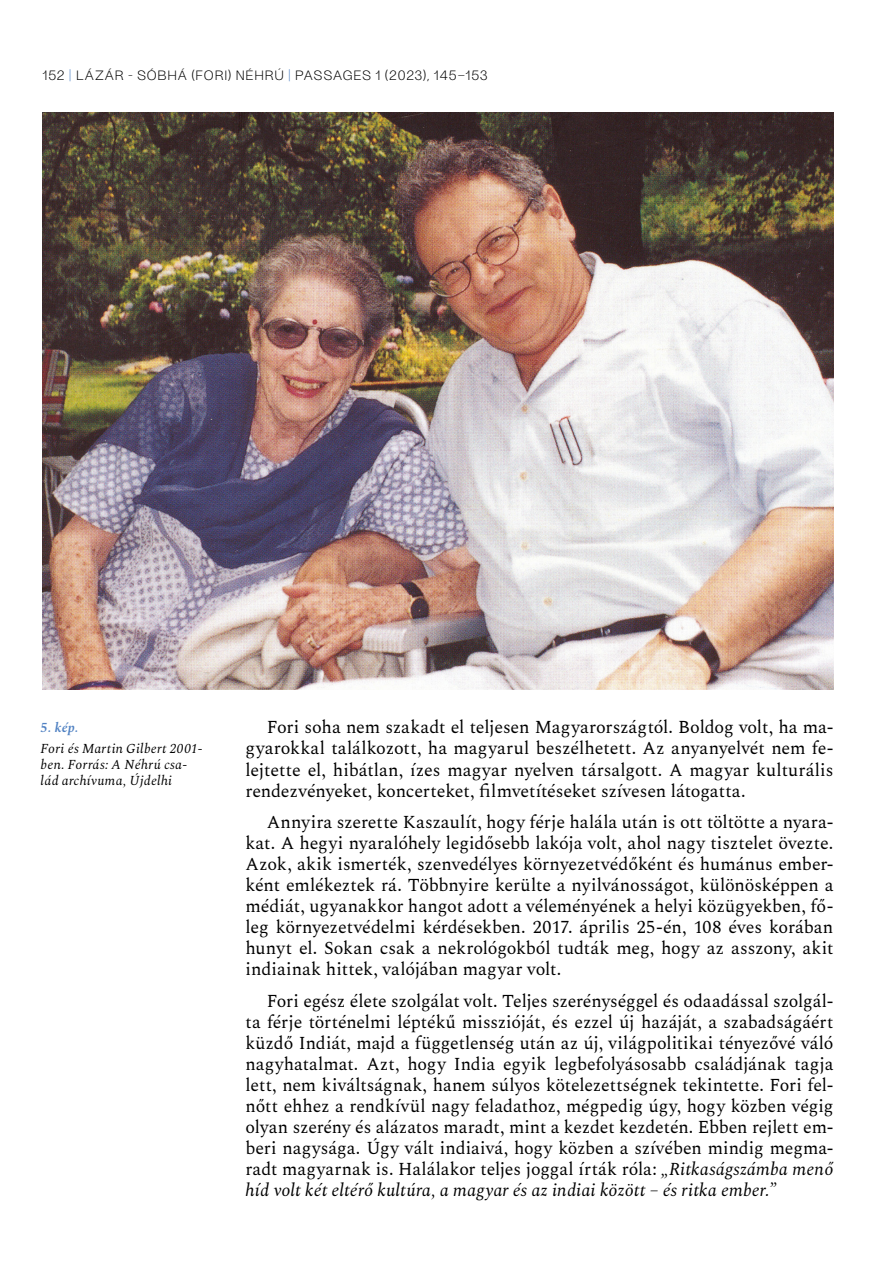
<style>
.page{position:relative;width:893px;height:1263px;background:#fff}
.page>*{position:absolute;margin:0;border:0;box-sizing:border-box;transform-origin:0 0}
.t1{font:18px/21px "Spectral Regular 2";letter-spacing:-.005em;color:#000}
.t2{font:18px/21px "Spectral";letter-spacing:-.005em;color:#000;text-align:right}
.t3{font:18px "Spectral Italic 2";letter-spacing:.01em;color:#000}
.t4{font:italic 13.5px/16.2px "Spectral";letter-spacing:.02em;color:#000}
.t5{font:13.5px "Ambiant Light 7";letter-spacing:.06em;color:#000}
.t6{font:italic 600 13.5px "Spectral";color:#5182c3}
.s1{color:#5182c3}
.s2{font-family:"Spectral"}
.s3{font-family:"Spectral Italic 2"}
</style>
<div class="page">
<img style="left:43px;top:112px;width:790px;height:578px">
<p class="t5" style="left:43px;top:69px;width:447px">152 <span class="s1">|</span> LÁZÁR - SÓBHÁ (FORI) NÉHRÚ <span class="s1">|</span> PASSAGES 1 (2023), 145–153</p>
<p class="t6" style="left:41px;top:717px;width:39px">5. kép.</p>
<p class="t4" style="left:41px;top:739px;width:163px">Fori és Martin Gilbert 2001- ben . Forrás: A Néhrú csa&shy;lád archívuma, Újdelhi</p>
<p class="t2" style="left:245px;top:716px;width:589px">Fori soha nem szakadt el teljesen Magyarországtól. Boldog volt, ha ma&shy;gyarokkal találkozott, ha magyarul beszélhetett. Az anyanyelvét nem fe-</p>
<p class="t1" style="left:245px;top:758px;width:589px">lejtette el, hibátlan, ízes magyar nyelven társalgott. A magyar kulturális rendezvényeket, koncerteket, filmvetítéseket szívesen látogatta.</p>
<p class="t1" style="left:245px;top:810px;width:589px;text-align:justify;text-indent:21px">Annyira szerette Kaszaulít, hogy férje halála után is ott töltötte a nyara&shy;kat. A hegyi nyaralóhely legidősebb lakója volt, ahol nagy tisztelet övezte.<br>Azok, akik ismerték, szenvedélyes környezetvédőként és humánus ember<span class="s2">-</span></p>
<p class="t2" style="left:245px;top:873px;width:589px">ként emlékeztek rá. Többnyire kerülte a nyilvánosságot, különösképpen a</p>
<p class="t1" style="left:245px;top:894px;width:589px">médiát, ugyanakkor hangot adott a véleményének a helyi közügyekben, fő&shy;leg környezetvédelmi kérdésekben. 2017. április 25-én, 108 éves korában</p>
<p class="t2" style="left:245px;top:936px;width:589px;text-align:left">hunyt el. Sokan csak a nekrológokból tudták meg, hogy az asszony, akit indiainak hittek, valójában magyar volt.</p>
<p class="t2" style="left:267px;top:989px;width:568px">Fori egész élete szolgálat volt. Teljes szerénységgel és odaadással szolgál-</p>
<p class="t1" style="left:245px;top:1010px;width:589px">ta férje történelmi léptékű misszióját, és ezzel új hazáját, a szabadságáért küzdő Indiát, majd a függetlenség után az új, világpolitikai tényezővé váló</p>
<p class="t2" style="left:245px;top:1052px;width:589px">nagyhatalmat. Azt, hogy India egyik legbefolyásosabb családjának tagja</p>
<p class="t1" style="left:245px;top:1073px;width:589px">lett, nem kiváltságnak, hanem súlyos kötelezettségnek tekintette. Fori fel&shy;nőtt ehhez a rendkívül nagy feladathoz, mégpedig úgy, hogy közben végig</p>
<p class="t2" style="left:245px;top:1115px;width:589px">olyan szerény és alázatos maradt, mint a kezdet kezdetén. Ebben rejlett em-</p>
<p class="t1" style="left:245px;top:1136px;width:589px">beri nagysága. Úgy vált indiaivá, hogy közben a szívében mindig megma&shy;radt magyarnak is. Halálakor teljes joggal írták róla: <span class="s3">„Ritkaságszámba menő</span></p>
<p class="t3" style="left:245px;top:1176px;width:532px">híd volt két eltérő kultúra, a magyar és az indiai között – és ritka ember .”</p>
</div>
